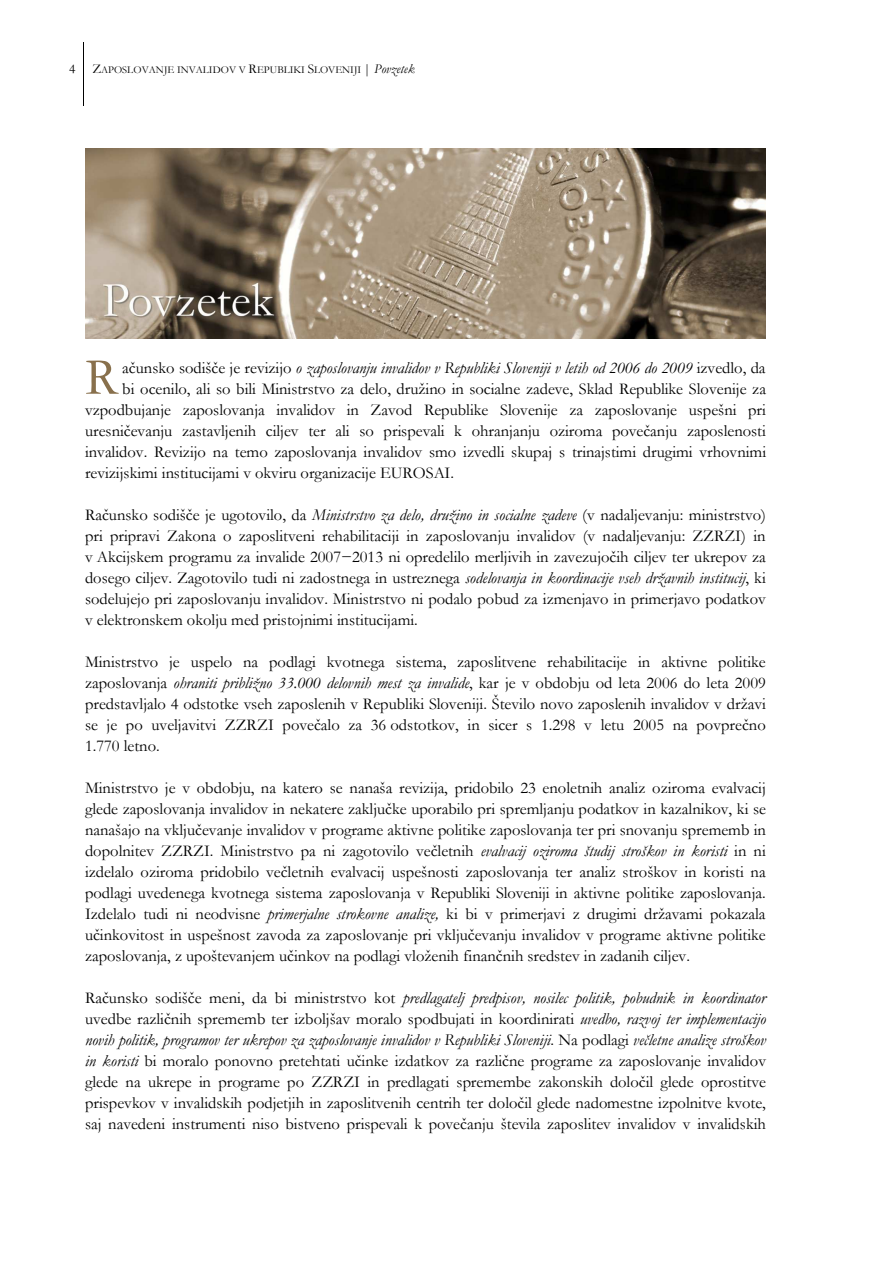
<style>
.page{position:relative;width:893px;height:1263px;background:#fff}
.page>*{position:absolute;margin:0;border:0;box-sizing:border-box;transform-origin:0 0}
.t1{font:52.5px "Garamond";color:#88704c}
.t2{font:16.5px/21px "Garamond";color:#000;text-align:justify}
.t3{font:italic 16.5px "Garamond";color:#000}
.t4{font:13.5px "Garamond";color:#000}
.t5{font:10.5px "Garamond";color:#000}
.s1{font-size:13.5px}
.s2{font-style:italic;font-size:13.5px}
.s3{font-style:normal}
.s4{font-style:italic}
</style>
<div class="page">
<hr style="left:84px;top:42px;width:1px;height:64px;background:#000">
<img style="left:85px;top:149px;width:680px;height:189px">
<p class="t4" style="left:69px;top:64px;width:8px">4</p>
<p class="t5" style="left:92px;top:66px;width:324px"><span class="s1">Z</span>APOSLOVANJE INVALIDOV V <span class="s1">R</span>EPUBLIKI <span class="s1">S</span>LOVENIJI <span class="s1">|</span> <span class="s2">Povzetek</span></p>
<h1 class="t1" style="left:85px;top:357px;width:34px">R</h1>
<p class="t3" style="left:122px;top:362px;width:645px"><span class="s3">ačunsko sodišče je revizijo</span> o zaposlovanju invalidov v Republiki Sloveniji v letih od 2006 do 2009 <span class="s3">izvedlo, da</span></p>
<p class="t2" style="left:122px;top:380px;width:645px">bi ocenilo, ali so bili Ministrstvo za delo, družino in socialne zadeve, Sklad Republike Slovenije za</p>
<p class="t2" style="left:85px;top:401px;width:682px">vzpodbujanje zaposlovanja invalidov in Zavod Republike Slovenije za zaposlovanje uspešni pri</p>
<p class="t2" style="left:85px;top:422px;width:682px">uresničevanju zastavljenih ciljev ter ali so prispevali k ohranjanju oziroma povečanju zaposlenosti</p>
<p class="t2" style="left:85px;top:443px;width:682px">invalidov. Revizijo na temo zaposlovanja invalidov smo izvedli skupaj s trinajstimi drugimi vrhovnimi</p>
<p class="t2" style="left:85px;top:464px;width:371px">revizijskimi institucijami v okviru organizacije EUROSAI.</p>
<p class="t2" style="left:85px;top:506px;width:682px">Računsko sodišče je ugotovilo, da <span class="s4">Ministrstvo za delo, družino in socialne zadeve</span> (v nadaljevanju: ministrstvo) pri pripravi Zakona o zaposlitveni rehabilitaciji in zaposlovanju invalidov (v nadaljevanju: ZZRZI) in v Akcijskem programu za invalide 2007−2013 ni opredelilo merljivih in zavezujočih ciljev ter ukrepov za dosego ciljev. Zagotovilo tudi ni zadostnega in ustreznega <span class="s4">sodelovanja in koordinacije vseh državnih institucij</span>, ki sodelujejo pri zaposlovanju invalidov. Ministrstvo ni podalo pobud za izmenjavo in primerjavo podatkov v elektronskem okolju med pristojnimi institucijami.</p>
<p class="t2" style="left:85px;top:653px;width:682px">Ministrstvo je uspelo na podlagi kvotnega sistema, zaposlitvene rehabilitacije in aktivne politike zaposlovanja <span class="s4">ohraniti približno 33.000 delovnih mest za invalide</span>, kar je v obdobju od leta 2006 do leta 2009 predstavljalo 4 odstotke vseh zaposlenih v Republiki Sloveniji. Število novo zaposlenih invalidov v državi se je po uveljavitvi ZZRZI povečalo za 36 odstotkov, in sicer s 1.298 v letu 2005 na povprečno 1.770 letno.</p>
<p class="t2" style="left:85px;top:779px;width:682px">Ministrstvo je v obdobju, na katero se nanaša revizija, pridobilo 23 enoletnih analiz oziroma evalvacij glede zaposlovanja invalidov in nekatere zaključke uporabilo pri spremljanju podatkov in kazalnikov, ki se nanašajo na vključevanje invalidov v programe aktivne politike zaposlovanja ter pri snovanju sprememb in dopolnitev ZZRZI. Ministrstvo pa ni zagotovilo večletnih <span class="s4">evalvacij oziroma študij stroškov in koristi</span> in ni izdelalo oziroma pridobilo večletnih evalvacij uspešnosti zaposlovanja ter analiz stroškov in koristi na podlagi uvedenega kvotnega sistema zaposlovanja v Republiki Sloveniji in aktivne politike zaposlovanja.<br>Izdelalo tudi ni neodvisne <span class="s4">primerjalne strokovne analize,</span> ki bi v primerjavi z drugimi državami pokazala učinkovitost in uspešnost zavoda za zaposlovanje pri vključevanju invalidov v programe aktivne politike zaposlovanja, z upoštevanjem učinkov na podlagi vloženih finančnih sredstev in zadanih ciljev.</p>
<p class="t2" style="left:85px;top:989px;width:682px">Računsko sodišče meni, da bi ministrstvo kot <span class="s4">predlagatelj predpisov, nosilec politik, pobudnik in koordinator </span>uvedbe različnih sprememb ter izboljšav moralo spodbujati in koordinirati <span class="s4">uvedbo, razvoj ter implementacijo novih politik, programov ter ukrepov za zaposlovanje invalidov v Republiki Sloveniji</span>. Na podlagi <span class="s4">večletne analize stroškov in koristi</span> bi moralo ponovno pretehtati učinke izdatkov za različne programe za zaposlovanje invalidov glede na ukrepe in programe po ZZRZI in predlagati spremembe zakonskih določil glede oprostitve prispevkov v invalidskih podjetjih in zaposlitvenih centrih ter določil glede nadomestne izpolnitve kvote, saj navedeni instrumenti niso bistveno prispevali k povečanju števila zaposlitev invalidov v invalidskih</p>
</div>
